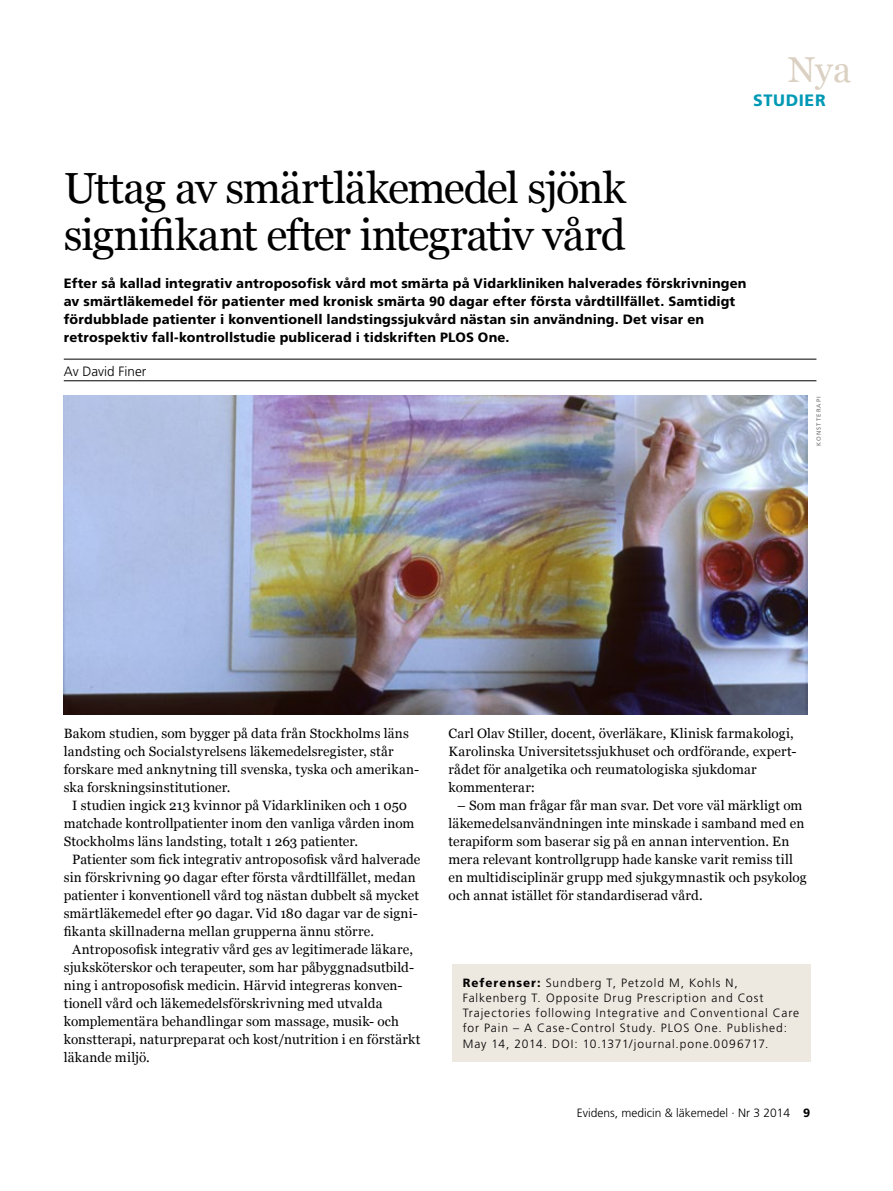
<style>
.page{position:relative;width:893px;height:1191px;background:#fff}
.page>*{position:absolute;margin:0;border:0;box-sizing:border-box;transform-origin:0 0}
.t1{font:43.5px/46.5px "Georgia";letter-spacing:-.03em;color:#000}
.t2{font:36px "Georgia";color:#dbd1c2}
.t3{font:800 16.5px "Frutiger SLLOTF";letter-spacing:.04em;color:#0099b5}
.t4{font:13.5px/18px "Georgia";letter-spacing:.01em;color:#000}
.t5{font:800 13.5px/18px "Frutiger SLLOTF";letter-spacing:.01em;color:#000}
.t6{font:300 13.5px "Frutiger SLLOTF";color:#000}
.t7{font:300 12px/15px "Frutiger SLLOTF";letter-spacing:.075em;color:#000}
.t8{font:300 12px "Frutiger SLLOTF";color:#000}
.t9{font:6px "Frutiger SLLOTF";color:#707172}
.s1{font-weight:800}
</style>
<div class="page">
<hr style="left:64px;top:359px;width:752px;height:1px;background:#000">
<hr style="left:64px;top:380px;width:752px;height:1px;background:#000">
<div style="left:452px;top:964px;width:358px;height:98px;background:#ede8e0"></div>
<img style="left:64px;top:395px;width:743px;height:319px">
<h2 class="t2" style="left:788px;top:48px;width:65px">Nya</h2>
<p class="t3" style="left:753px;top:90px;width:74px">Studier</p>
<h1 class="t1" style="left:64px;top:166px;width:564px">Uttag av smärtläkemedel sjönk signifikant efter integrativ vård</h1>
<p class="t5" style="left:64px;top:274px;width:684px">Efter så kallad integrativ antroposofisk vård mot smärta på Vidarkliniken halverades förskrivningen av smärtläkemedel för patienter med kronisk smärta 90 dagar efter första vårdtillfället. Samtidigt fördubblade patienter i konventionell landstingssjukvård nästan sin användning. Det visar en retrospektiv fall-kontrollstudie publicerad i tidskriften PLOS One.</p>
<p class="t6" style="left:64px;top:364px;width:84px">Av David Finer</p>
<p class="t9" style="left:815px;top:445px;width:50px;rotate:-90deg">Konstterapi</p>
<p class="t4" style="left:64px;top:725px;width:357px">Bakom studien, som bygger på data från Stockholms läns landsting och Socialstyrelsens läkemedelsregister, står forskare med anknytning till svenska, tyska och amerikan&shy;ska forskningsinstitutioner.</p>
<p class="t4" style="left:64px;top:797px;width:352px;text-indent:9px">I studien ingick 213 kvinnor på Vidarkliniken och 1 050 matchade kontrollpatienter inom den vanliga vården inom<br>Stockholms läns landsting, totalt 1 263 patienter.</p>
<p class="t4" style="left:64px;top:851px;width:358px;text-indent:9px">Patienter som fick integrativ antroposofisk vård halverade sin förskrivning 90 dagar efter första vårdtillfället, medan patienter i konventionell vård tog nästan dubbelt så mycket smärtläkemedel efter 90 dagar. Vid 180 dagar var de signi&shy;fikanta skillnaderna mellan grupperna ännu större.</p>
<p class="t4" style="left:64px;top:941px;width:358px;text-indent:9px">Antroposofisk integrativ vård ges av legitimerade läkare, sjuksköterskor och terapeuter, som har påbyggnadsutbild&shy;ning i antroposofisk medicin. Härvid integreras konven&shy;tionell vård och läkemedelsförskrivning med utvalda komplementära behandlingar som massage, musik- och konstterapi, naturpreparat och kost/nutrition i en förstärkt läkande miljö.</p>
<p class="t4" style="left:449px;top:725px;width:349px">Carl Olav Stiller, docent, överläkare, Klinisk farmakologi, Karolinska Universitetssjukhuset och ordförande, expert&shy;rådet för analgetika och reumatologiska sjukdomar kommenterar:</p>
<p class="t4" style="left:449px;top:797px;width:359px;text-indent:9px">– Som man frågar får man svar. Det vore väl märkligt om läkemedelsanvändningen inte minskade i samband med en terapiform som baserar sig på en annan intervention. En mera relevant kontrollgrupp hade kanske varit remiss till en multidisciplinär grupp med sjukgymnastik och psykolog och annat istället för standardiserad vård.</p>
<p class="t7" style="left:463px;top:976px;width:338px"><span class="s1">Referenser:</span> Sundberg T, Petzold M, Kohls N, Falkenberg T. Opposite Drug Prescription and Cost Trajectories following Integrative and Conventional Care for Pain – A Case-Control Study. PLOS One. Published:<br>May 14, 2014. DOI: 10.1371/journal.pone.0096717.</p>
<p class="t8" style="left:577px;top:1106px;width:235px">Evidens, medicin &amp; läkemedel · Nr 3 2014 <span class="s1">9</span></p>
</div>
